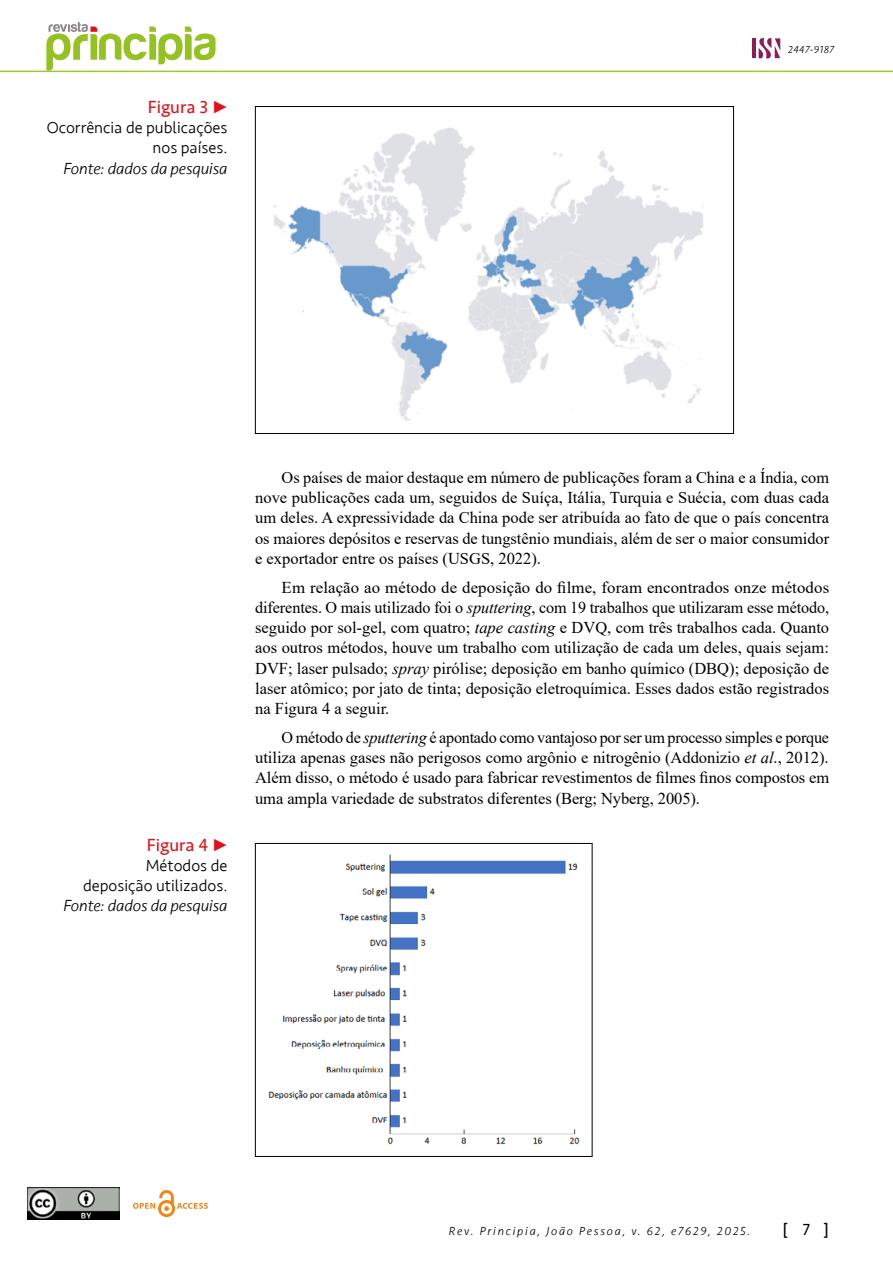
<style>
.page{position:relative;width:893px;height:1263px;background:#fff}
.page>*{position:absolute;margin:0;border:0;box-sizing:border-box;transform-origin:0 0}
.t1{font:18px "Seravek";color:#e2101a}
.t2{font:16.5px/20.2px "Times New Roman";color:#000;text-align:justify}
.t3{font:300 16.5px/20.2px "Seravek";color:#000;text-align:right}
.t4{font:italic 300 16.5px "Seravek";letter-spacing:-.01em;color:#000}
.t5{font:16.5px "Seravek";color:#000}
.t6{font:italic 300 12px "Seravek";letter-spacing:.15em;color:#000}
.t7{font:italic 300 10.5px "Seravek";letter-spacing:.05em;color:#000}
.s1{font-style:italic}
</style>
<div class="page">
<hr style="left:0;top:71px;width:893px;height:1px;background:#9c3">
<img style="left:28px;top:1187px;width:91px;height:32px">
<svg style="left:133px;top:1190px;width:75px;height:27px"></svg>
<img style="left:274px;top:127px;width:429px;height:294px">
<div style="left:255px;top:106px;width:479px;height:328px;border:1px solid #000"></div>
<img style="left:268px;top:854px;width:312px;height:291px">
<div style="left:255px;top:843px;width:337px;height:314px;border:1px solid #000"></div>
<svg style="left:46px;top:22px;width:170px;height:49px"></svg>
<hr style="left:752px;top:38px;width:3px;height:20px;background:#8f1b59">
<svg style="left:759px;top:38px;width:21px;height:20px"></svg>
<p class="t1" style="left:148px;top:93px;width:81px">Figura 3 •</p>
<p class="t3" style="left:47px;top:118px;width:182px">Ocorrência de publicações nos países.</p>
<p class="t4" style="left:63px;top:159px;width:166px">Fonte: dados da pesquisa</p>
<p class="t7" style="left:788px;top:43px;width:48px">2447-9187</p>
<p class="t1" style="left:147px;top:831px;width:82px">Figura 4 •</p>
<p class="t3" style="left:83px;top:855px;width:146px">Métodos de deposição utilizados.</p>
<p class="t4" style="left:63px;top:896px;width:166px">Fonte: dados da pesquisa</p>
<p class="t2" style="left:255px;top:467px;width:576px;text-indent:26px">Os países de maior destaque em número de publicações foram a China e a Índia, com nove publicações cada um, seguidos de Suíça, Itália, Turquia e Suécia, com duas cada um deles. A expressividade da China pode ser atribuída ao fato de que o país concentra os maiores depósitos e reservas de tungstênio mundiais, além de ser o maior consumidor e exportador entre os países (USGS, 2022).</p>
<p class="t2" style="left:255px;top:576px;width:576px;text-indent:26px">Em relação ao método de deposição do filme, foram encontrados onze métodos diferentes. O mais utilizado foi o <span class="s1">sputtering</span>, com 19 trabalhos que utilizaram esse método, seguido por sol-gel, com quatro; <span class="s1">tape casting</span> e DVQ, com três trabalhos cada. Quanto aos outros métodos, houve um trabalho com utilização de cada um deles, quais sejam:<br>DVF; laser pulsado; <span class="s1">spray</span> pirólise; deposição em banho químico (DBQ); deposição de laser atômico; por jato de tinta; deposição eletroquímica. Esses dados estão registrados na Figura 4 a seguir.</p>
<p class="t2" style="left:255px;top:727px;width:576px;text-indent:26px">O método de <span class="s1">sputtering</span> é apontado como vantajoso por ser um processo simples e porque utiliza apenas gases não perigosos como argônio e nitrogênio (Addonizio <span class="s1">et al</span>., 2012).<br>Além disso, o método é usado para fabricar revestimentos de filmes finos compostos em uma ampla variedade de substratos diferentes (Berg; Nyberg, 2005).</p>
<p class="t6" style="left:449px;top:1224px;width:303px">Rev. Principia, João Pessoa, v. 62, e7629, 2025.</p>
<p class="t5" style="left:782px;top:1216px;width:48px">[ 7 ]</p>
</div>
